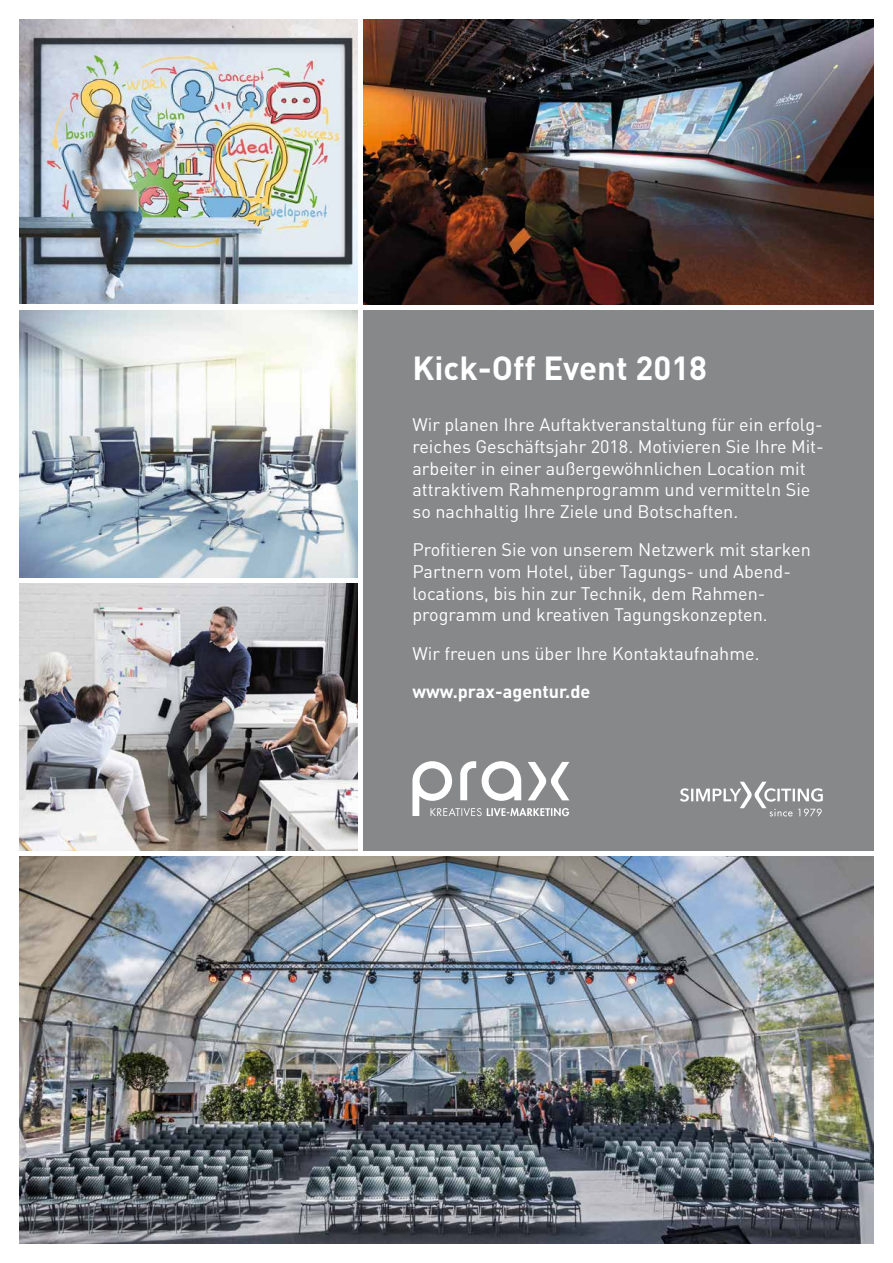
<style>
.page{position:relative;width:893px;height:1263px;background:#fff}
.page>*{position:absolute;margin:0;border:0;box-sizing:border-box;transform-origin:0 0}
.t1{font:700 33px "DIN";color:#fff}
.t2{font:18px/21.6px "DIN";color:#fff}
.t3{font:700 18px "DIN";color:#fff}
</style>
<div class="page">
<div style="left:364px;top:310px;width:510px;height:540px;background:#87888a"></div>
<img style="left:19px;top:857px;width:855px;height:387px">
<img style="left:364px;top:19px;width:510px;height:285px">
<img style="left:19px;top:310px;width:338px;height:267px">
<img style="left:19px;top:584px;width:338px;height:266px">
<svg style="left:412px;top:761px;width:157px;height:55px"></svg>
<svg style="left:680px;top:782px;width:143px;height:34px"></svg>
<img style="left:19px;top:19px;width:338px;height:285px">
<h1 class="t1" style="left:412px;top:347px;width:296px">Kick-Off Event 2018</h1>
<p class="t2" style="left:412px;top:414px;width:412px">Wir planen Ihre Auftaktveranstaltung für ein erfolg&shy;reiches Geschäftsjahr 2018. Motivieren Sie Ihre Mit&shy;arbeiter in einer außergewöhnlichen Location mit attraktivem Rahmenprogramm und vermitteln Sie so nachhaltig Ihre Ziele und Botschaften.</p>
<p class="t2" style="left:412px;top:539px;width:400px">Profitieren Sie von unserem Netzwerk mit starken Partnern vom Hotel, über Tagungs- und Abend&shy;locations, bis hin zur Technik, dem Rahmen&shy;programm und kreativen Tagungskonzepten.</p>
<p class="t2" style="left:412px;top:642px;width:349px">Wir freuen uns über Ihre Kontaktaufnahme.</p>
<p class="t3" style="left:412px;top:680px;width:179px">www.prax-agentur.de</p>
</div>
